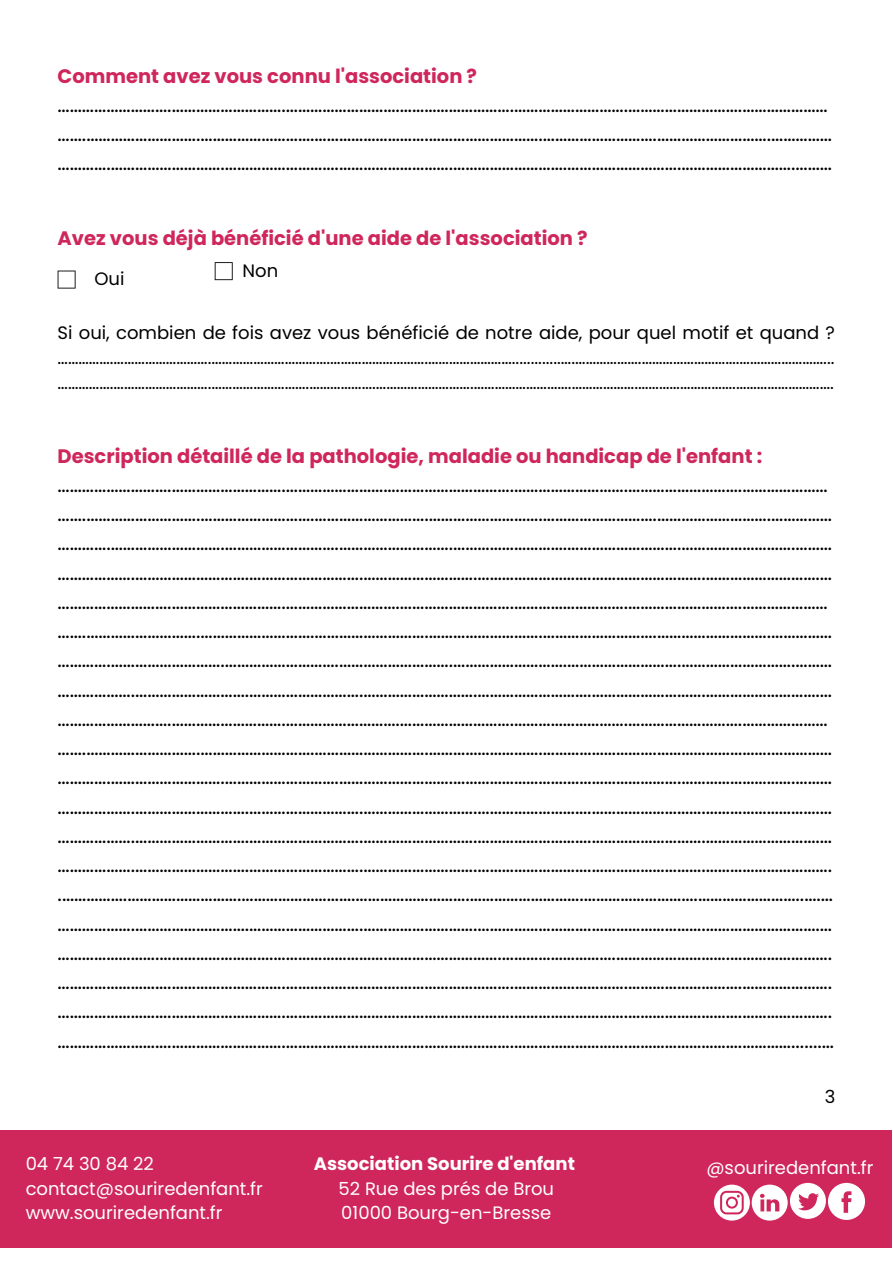
<style>
.page{position:relative;width:893px;height:1264px;background:#fff}
.page>*{position:absolute;margin:0;border:0;box-sizing:border-box;transform-origin:0 0}
.t1{font:21px/29.2px "Poppins";color:#000}
.t2{font:700 19.5px "Poppins";color:#cf265c}
.t3{font:18px/24.8px "Poppins";color:#000;text-align:justify}
.t4{font:18px/24.8px "Poppins";color:#fff}
.t5{font:700 18px "Poppins";color:#fff}
</style>
<div class="page">
<div style="left:0;top:1130px;width:891px;height:117px;background:#cf265c"></div>
<svg style="left:713px;top:1182px;width:152px;height:38px"></svg>
<svg style="left:58px;top:270px;width:18px;height:18px"></svg>
<svg style="left:215px;top:262px;width:18px;height:18px"></svg>
<p class="t2" style="left:58px;top:62px;width:421px">Comment avez vous connu l'association ?</p>
<p class="t1" style="left:58px;top:90px;width:776px">……………………….……………………….……………………….……………………….……………………….……………………….………………… …….……………………….……………………….……………………….……………………….……………………….……………………….…………… ………….……………………….……………………….……………………….……………………….……………………….……………………….………</p>
<p class="t2" style="left:58px;top:224px;width:531px">Avez vous déjà bénéficié d'une aide de l'association ?</p>
<p class="t3" style="left:94px;top:266px;width:32px">Oui</p>
<p class="t3" style="left:242px;top:258px;width:37px">Non</p>
<p class="t3" style="left:58px;top:321px;width:778px">Si oui, combien de fois avez vous bénéficié de notre aide, pour quel motif et quand ? …………….……………………….…………………………….……………………….…………………….............….……………….……………………….……………………... …………….……………………….……………………….……………….……………………….……………………….……………….……………………….……………………….</p>
<p class="t2" style="left:58px;top:442px;width:706px">Description détaillé de la pathologie, maladie ou handicap de l'enfant :</p>
<p class="t1" style="left:58px;top:470px;width:778px">……………………….……………………….……………………….……………………….……………………….……………………….………………… …….……………………….……………………….……………………….……………………….……………………….……………………….…………… ………….……………………….……………………….……………………….……………………….……………………….……………………….……… ……………….……………………….……………………….……………………….……………………….……………………….……………………….… ……………………….……………………….……………………….……………………….……………………….……………………….………………… …….……………………….……………………….……………………….……………………….……………………….……………………….…………… ………….……………………….……………………….……………………….……………………….……………………….……………………….……… ……………….……………………….……………………….……………………….……………………….……………………….……………………….… ……………………….……………………….……………………….……………………….……………………….……………………….………………… …….……………………….……………………….……………………….……………………….……………………….……………………….…………… ………….……………………….……………………….……………………….……………………….……………………….……………………….……… ……………….……………………….……………………….……………………….……………………….……………………….……………………….… ……………….……………………….……………………….……………………….……………………….……………………….……………………….… ……………….……………………….……………………….……………………….……………………….……………………….…………………………. .…………….……………………….……………………….……………………….……………………….……………………….……………………..….… ……………….……………………….……………………….……………………….……………………….……………………….……………………….… …………………….……………………….……………………….……………………….……………………….……………………….……………………. ……………………….……………………….……………………….……………………….……………………….……………………….…………………. ……………………….……………………….……………………….……………………….……………………….……………………….…………………. ……………………….……………………….……………………….……………………….……………………….……………………….………….......…</p>
<p class="t3" style="left:824px;top:1084px;width:12px">3</p>
<p class="t5" style="left:314px;top:1150px;width:262px">Association Sourire d'enfant</p>
<p class="t4" style="left:338px;top:1175px;width:217px">52 Rue des prés de Brou<br>01000 Bourg-en-Bresse</p>
<p class="t4" style="left:26px;top:1151px;width:130px">04 74 30 84 22</p>
<p class="t4" style="left:706px;top:1155px;width:168px">@souriredenfant.fr</p>
<p class="t4" style="left:26px;top:1175px;width:239px">contact@souriredenfant.fr www.souriredenfant.fr</p>
</div>
